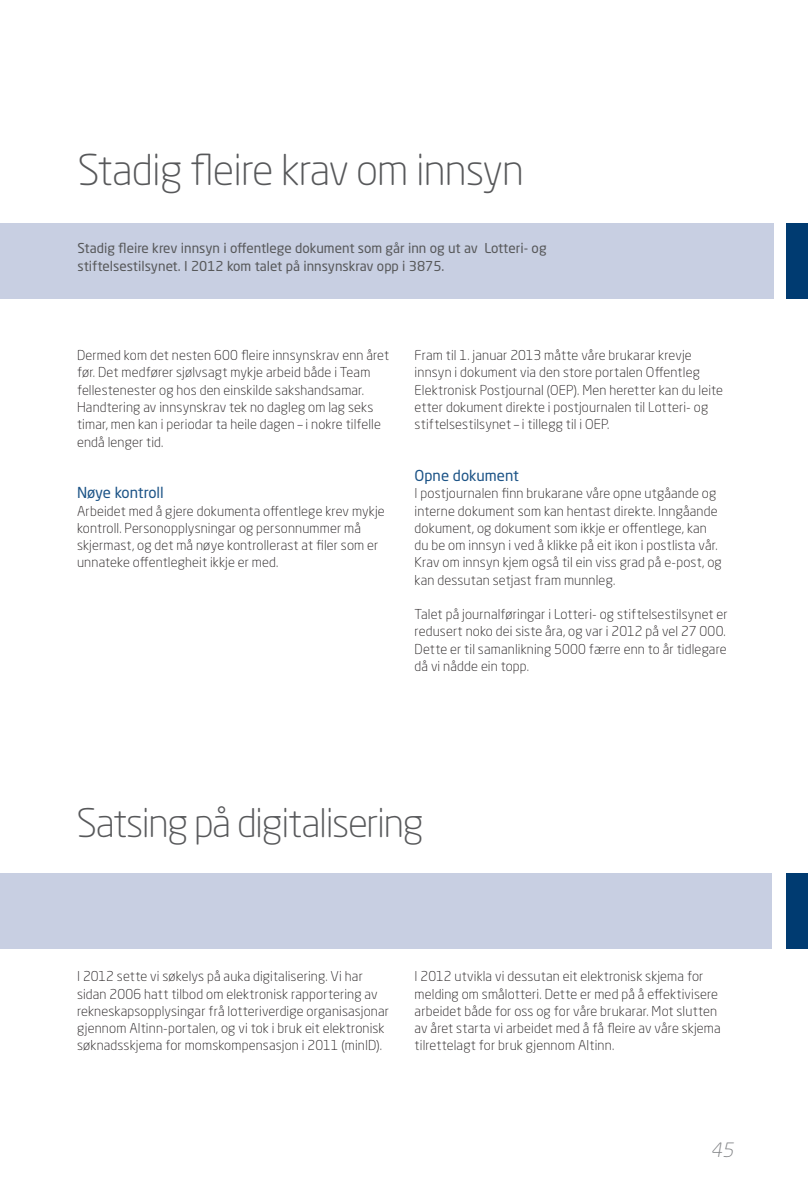
<style>
.page{position:relative;width:808px;height:1191px;background:#fff}
.page>*{position:absolute;margin:0;border:0;box-sizing:border-box;transform-origin:0 0}
.t1{font:300 42px "Neo Sans Std";letter-spacing:-.02em;color:#57585a}
.t2{font:300 39px "Neo Sans Std";letter-spacing:-.035em;color:#57585a}
.t3{font:italic 300 19.5px "Neo Sans Std";color:#808285}
.t4{font:15px "Neo Sans Std";color:#1d5487}
.t5{font:300 13.5px/17.2px "Neo Sans Std";letter-spacing:.01em;color:#231f20}
.t6{font:13.5px/18px "Neo Sans Std";color:#57585a}
</style>
<div class="page">
<div style="left:0;top:223px;width:774px;height:75px;background:#c8cfe2"></div>
<div style="left:787px;top:223px;width:21px;height:75px;background:#003b71"></div>
<div style="left:0;top:873px;width:771px;height:75px;background:#c8cfe2"></div>
<div style="left:787px;top:873px;width:21px;height:75px;background:#003b71"></div>
<h1 class="t1" style="left:78px;top:145px;width:448px">Stadig fleire krav om innsyn</h1>
<p class="t6" style="left:78px;top:239px;width:470px">Stadig fleire krev innsyn i offentlege dokument som går inn og ut av Lotteri- og stiftelsestilsynet. I 2012 kom talet på innsynskrav opp i 3875.</p>
<p class="t5" style="left:77px;top:346px;width:314px">Dermed kom det nesten 600 fleire innsynskrav enn året før. Det medfører sjølvsagt mykje arbeid både i Team fellestenester og hos den einskilde sakshandsamar.<br>Handtering av innsynskrav tek no dagleg om lag seks timar, men kan i periodar ta heile dagen – i nokre tilfelle endå lenger tid.</p>
<p class="t4" style="left:77px;top:483px;width:88px">Nøye kontroll</p>
<p class="t5" style="left:77px;top:502px;width:309px">Arbeidet med å gjere dokumenta offentlege krev mykje kontroll. Personopplysningar og personnummer må skjermast, og det må nøye kontrollerast at filer som er unnateke offentlegheit ikkje er med.</p>
<p class="t5" style="left:415px;top:346px;width:310px">Fram til 1. januar 2013 måtte våre brukarar krevje innsyn i dokument via den store portalen Offentleg Elektronisk Postjournal (OEP). Men heretter kan du leite etter dokument direkte i postjournalen til Lotteri- og stiftelsestilsynet – i tillegg til i OEP.</p>
<p class="t4" style="left:415px;top:466px;width:106px">Opne dokument</p>
<p class="t5" style="left:415px;top:484px;width:309px">I postjournalen finn brukarane våre opne utgåande og interne dokument som kan hentast direkte. Inngåande dokument, og dokument som ikkje er offentlege, kan du be om innsyn i ved å klikke på eit ikon i postlista vår.<br>Krav om innsyn kjem også til ein viss grad på e-post, og kan dessutan setjast fram munnleg.</p>
<p class="t5" style="left:415px;top:605px;width:315px">Talet på journalføringar i Lotteri- og stiftelsestilsynet er redusert noko dei siste åra, og var i 2012 på vel 27 000.<br>Dette er til samanlikning 5000 færre enn to år tidlegare då vi nådde ein topp.</p>
<h2 class="t2" style="left:77px;top:799px;width:349px">Satsing på digitalisering</h2>
<p class="t5" style="left:77px;top:967px;width:313px">I 2012 sette vi søkelys på auka digitalisering. Vi har sidan 2006 hatt tilbod om elektronisk rapportering av rekneskapsopplysingar frå lotteriverdige organisasjonar gjennom Altinn-portalen, og vi tok i bruk eit elektronisk søknadsskjema for momskompensasjon i 2011 (minID).</p>
<p class="t5" style="left:415px;top:967px;width:307px">I 2012 utvikla vi dessutan eit elektronisk skjema for melding om smålotteri. Dette er med på å effektivisere arbeidet både for oss og for våre brukarar. Mot slutten av året starta vi arbeidet med å få fleire av våre skjema tilrettelagt for bruk gjennom Altinn.</p>
<h3 class="t3" style="left:711px;top:1138px;width:28px">45</h3>
</div>
